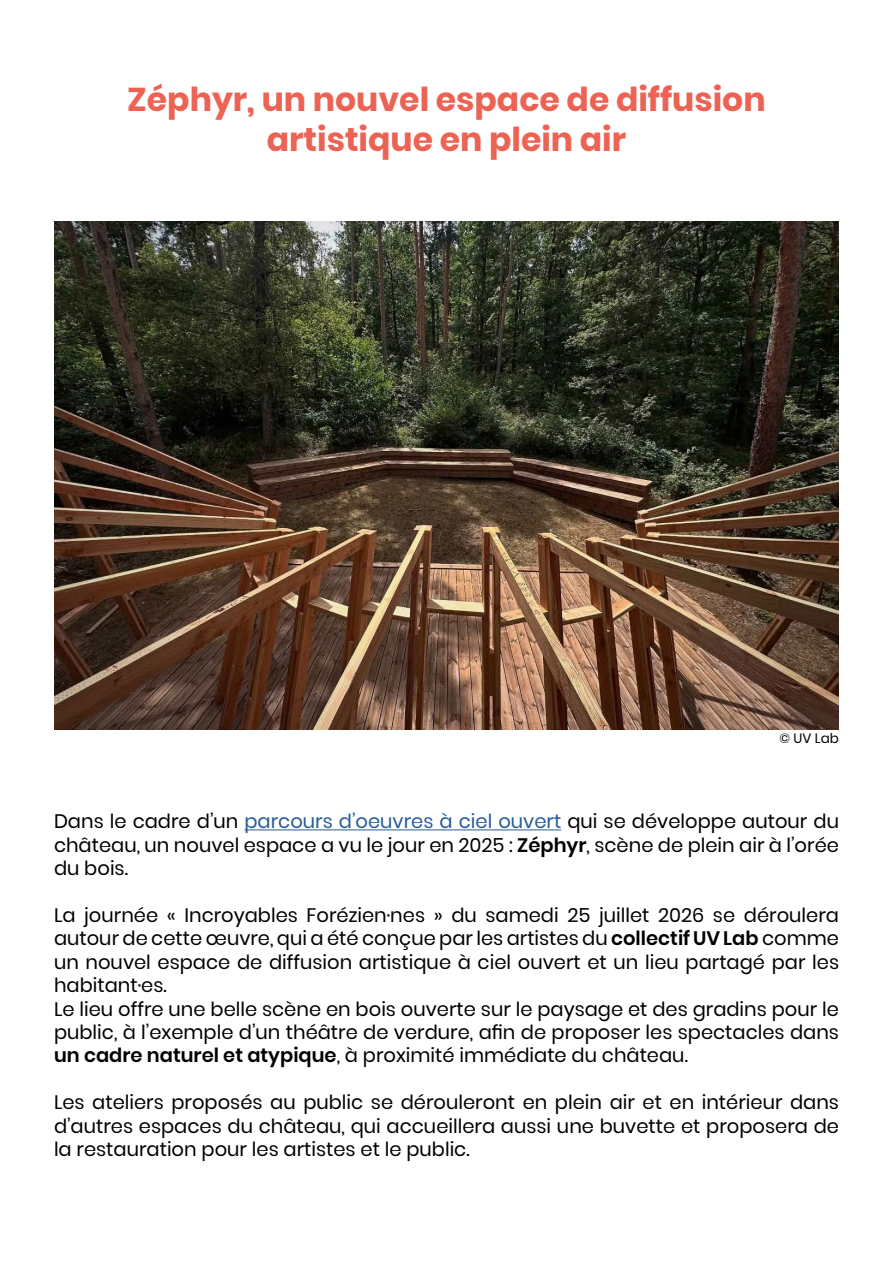
<style>
.page{position:relative;width:893px;height:1263px;background:#fff}
.page>*{position:absolute;margin:0;border:0;box-sizing:border-box;transform-origin:0 0}
.t1{font:700 33px/39.6px "Poppins";color:#ec6354;text-align:center}
.t2{font:19.5px/23.4px "Poppins";color:#000;text-align:justify}
.t3{font:13.5px "Poppins";color:#000}
.s1{color:#275b9b}
.s2{font-weight:600}
</style>
<div class="page">
<hr style="left:244px;top:829px;width:317px;height:1px;background:#275b9b">
<img style="left:54px;top:221px;width:785px;height:508px">
<h1 class="t1" style="left:127px;top:80px;width:640px">Zéphyr, un nouvel espace de diffusion artistique en plein air</h1>
<p class="t3" style="left:780px;top:731px;width:61px">© UV Lab</p>
<p class="t2" style="left:54px;top:810px;width:786px">Dans le cadre d’un <span class="s1">parcours d’oeuvres à ciel ouvert</span> qui se développe autour du château, un nouvel espace a vu le jour en 2025 : <span class="s2">Zéphyr</span>, scène de plein air à l’orée du bois.</p>
<p class="t2" style="left:54px;top:904px;width:787px;text-align:left">La journée « Incroyables Forézien·nes » du samedi 25 juillet 2026 se déroulera autour de cette œuvre, qui a été conçue par les artistes du <span class="s2">collectif UV Lab</span> comme un nouvel espace de diffusion artistique à ciel ouvert et un lieu partagé par les habitant·es.<br>Le lieu offre une belle scène en bois ouverte sur le paysage et des gradins pour le public, à l’exemple d’un théâtre de verdure, afin de proposer les spectacles dans <span class="s2">un cadre naturel et atypique</span>, à proximité immédiate du château.</p>
<p class="t2" style="left:54px;top:1091px;width:786px">Les ateliers proposés au public se dérouleront en plein air et en intérieur dans d’autres espaces du château, qui accueillera aussi une buvette et proposera de la restauration pour les artistes et le public.</p>
</div>
